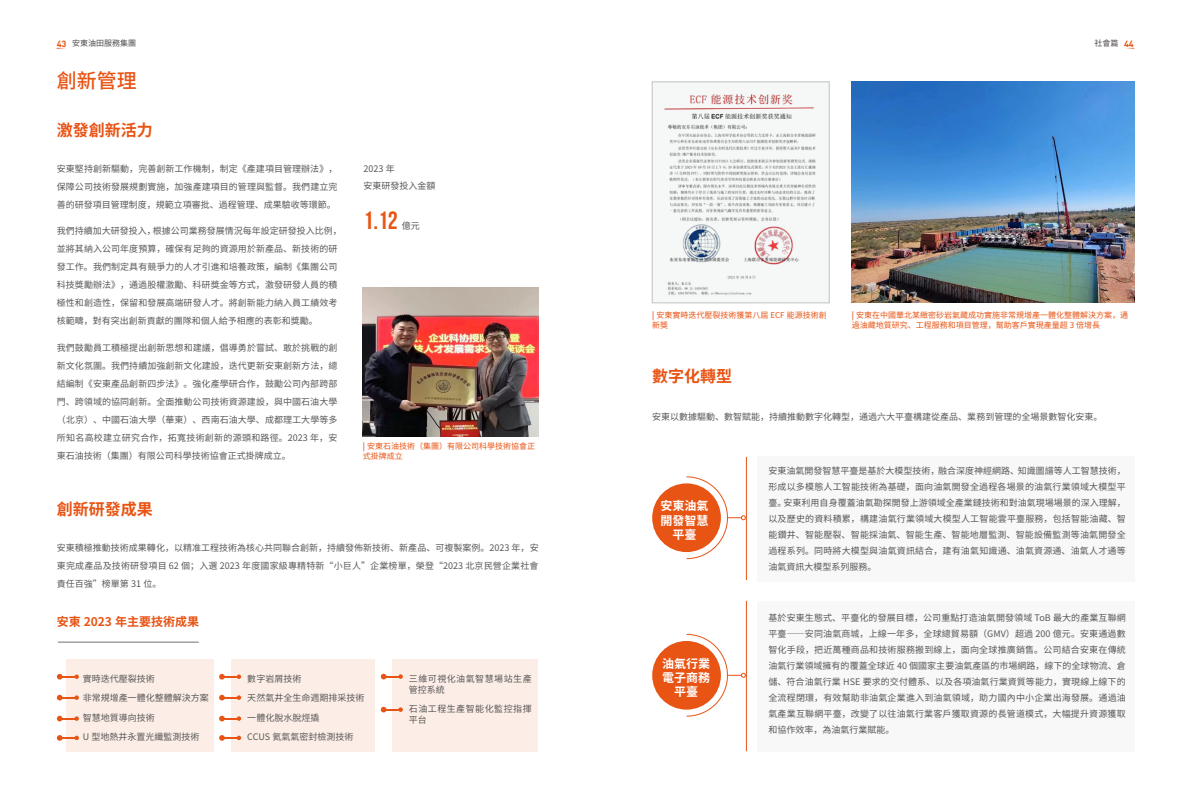
<style>
.page{position:relative;width:1191px;height:808px;background:#fff}
.page>*{position:absolute;margin:0;border:0;box-sizing:border-box;transform-origin:0 0}
.t1{font:25px "Bebas Neue";color:#e85414}
.t2{font:500 20px "Source Han Sans CN";color:#e85414}
.t3{font:700 16px "Source Han Sans CN";color:#e85414}
.t4{font:700 12px/14.4px "Source Han Sans CN";color:#fff;text-align:center}
.t5{font:700 12px "Source Han Sans CN";color:#e85414}
.t6{font:9px/18px "Source Han Sans CN";color:#595757;text-align:justify}
.t7{font:9px/11px "Source Han Sans CN";letter-spacing:.055em;color:#595757}
.t8{font:8px/9.6px "Source Han Sans CN";color:#e85414}
.t9{font:8px "Source Han Sans CN";color:#4c4948}
.s1{font-family:"DIN";font-weight:700;font-size:9px;color:#e85414}
.s2{font-family:"Adobe Heiti Std"}
</style>
<div class="page">
<div style="left:66px;top:659px;width:471px;height:92px;background:#fceee7"></div>
<div style="left:214px;top:649px;width:16px;height:107px;background:#fff"></div>
<div style="left:376px;top:649px;width:16px;height:107px;background:#fff"></div>
<img style="left:363px;top:287px;width:175px;height:149px">
<svg style="left:57px;top:674px;width:22px;height:5px"></svg>
<svg style="left:57px;top:695px;width:22px;height:5px"></svg>
<svg style="left:57px;top:716px;width:22px;height:5px"></svg>
<svg style="left:57px;top:735px;width:22px;height:6px"></svg>
<svg style="left:219px;top:674px;width:22px;height:5px"></svg>
<svg style="left:219px;top:695px;width:22px;height:5px"></svg>
<svg style="left:219px;top:716px;width:22px;height:5px"></svg>
<svg style="left:219px;top:735px;width:22px;height:6px"></svg>
<svg style="left:381px;top:674px;width:22px;height:5px"></svg>
<svg style="left:381px;top:707px;width:22px;height:5px"></svg>
<hr style="left:58px;top:642px;width:141px;height:1px;background:#737070">
<div style="left:757px;top:456px;width:377px;height:125px;background:#f8f8f8"></div>
<div style="left:652px;top:483px;width:69px;height:69px;background:#e85414;border-radius:50%"></div>
<svg style="left:685px;top:476px;width:61px;height:84px"></svg>
<hr style="left:746px;top:457px;width:1px;height:123px;background:#e85414">
<div style="left:757px;top:601px;width:377px;height:150px;background:#f8f8f8"></div>
<div style="left:652px;top:641px;width:69px;height:69px;background:#e85414;border-radius:50%"></div>
<svg style="left:685px;top:633px;width:61px;height:84px"></svg>
<hr style="left:746px;top:601px;width:1px;height:150px;background:#e85414">
<img style="left:851px;top:81px;width:283px;height:222px">
<img style="left:662px;top:94px;width:155px;height:203px">
<div style="left:652px;top:82px;width:177px;height:221px;border:1px solid #c1c2c2"></div>
<p class="t9" style="left:57px;top:39px;width:81px"><span class="s1">43</span> 安東油田服務集團</p>
<p class="t9" style="left:1094px;top:39px;width:41px">社會篇 <span class="s1">44</span></p>
<h2 class="t2" style="left:57px;top:70px;width:81px">創新管理</h2>
<h3 class="t3" style="left:57px;top:122px;width:97px">激發創新活力</h3>
<p class="t6" style="left:57px;top:159px;width:282px">安東堅持創新驅動，完善創新工作機制，制定《產建項目管理辦法》，保障公司技術發展規劃實施，加強產建項目的管理與監督。我們建立完善的研發項目管理制度，規範立項審批、過程管理、成果驗收等環節。</p>
<p class="t6" style="left:57px;top:222px;width:286px;text-align:left">我們持續加大研發投入，根據公司業務發展情況每年設定研發投入比例，並將其納入公司年度預算，確保有足夠的資源用於新產品、新技術的研發工作。我們制定具有競爭力的人才引進和培養政策，編制《集團公司科技獎勵辦法》，通過股權激勵、科研獎金等方式，激發研發人員的積極性和創造性，保留和發展高端研發人才。將創新能力納入員工績效考核範疇，對有突出創新貢獻的團隊和個人給予相應的表彰和獎勵。</p>
<p class="t6" style="left:57px;top:338px;width:282px">我們鼓勵員工積極提出創新思想和建議，倡導勇於嘗試、敢於挑戰的創新文化氛圍。我們持續加強創新文化建設，迭代更新安東創新方法，總結編制《安東產品創新四步法》。強化產學研合作，鼓勵公司內部跨部門、跨領域的協同創新。全面推動公司技術資源建設，與中國石油大學（北京）、中國石油大學（華東）、西南石油大學、成都理工大學等多所知名高校建立研究合作，拓寬技術創新的源頭和路徑。2023 年，安東石油技術（集團）有限公司科學技術協會正式掛牌成立。</p>
<h3 class="t3" style="left:57px;top:500px;width:97px">創新研發成果</h3>
<p class="t6" style="left:363px;top:160px;width:73px;line-height:17.5px">2023 年<br>安東研發投入金額</p>
<h1 class="t1" style="left:363px;top:206px;width:36px">1.12</h1>
<p class="t6" style="left:402px;top:216px;width:19px">億元</p>
<p class="t8" style="left:363px;top:442px;width:174px"><span class="s2">|</span> 安東石油技術（集團）有限公司科學技術協會正式掛牌成立</p>
<p class="t6" style="left:57px;top:539px;width:483px">安東積極推動技術成果轉化，以精准工程技術為核心共同聯合創新，持續發佈新技術、新產品、可複製案例。2023 年，安東完成產品及技術研發項目 62 個；入選 2023 年度國家級專精特新“小巨人”企業榜單，榮登“2023 北京民營企業社會責任百強”榜單第 31 位。</p>
<h3 class="t5" style="left:57px;top:615px;width:144px">安東 2023 年主要技術成果</h3>
<p class="t6" style="left:83px;top:669px;width:127px;line-height:19.5px;text-align:left">實時迭代壓裂技術<br>非常規增產一體化整體解決方案智慧地質導向技術<br>U 型地熱井永置光纖監測技術</p>
<p class="t6" style="left:247px;top:669px;width:118px;line-height:19.5px;text-align:left">數字岩屑技術<br>天然氣井全生命週期排采技術一體化脫水脫烴撬<br>CCUS 氦氣氣密封檢測技術</p>
<p class="t7" style="left:409px;top:673px;width:124px">三維可視化油氣智慧場站生產管控系統</p>
<p class="t7" style="left:409px;top:704px;width:124px">石油工程生產智能化監控指揮平台</p>
<p class="t8" style="left:652px;top:311px;width:176px"><span class="s2">|</span> 安東實時迭代壓裂技術獲第八屆 ECF 能源技術創新獎</p>
<h3 class="t3" style="left:652px;top:368px;width:81px">數字化轉型</h3>
<p class="t8" style="left:851px;top:311px;width:278px"><span class="s2">|</span> 安東在中國華北某緻密砂岩氣藏成功實施非常規增產一體化整體解決方案，通過油藏地質研究、工程服務和項目管理，幫助客戶實現產量超 3 倍增長</p>
<p class="t6" style="left:652px;top:408px;width:451px">安東以數據驅動、數智賦能，持續推動數字化轉型，通過六大平臺構建從產品、業務到管理的全場景數智化安東。</p>
<h3 class="t4" style="left:660px;top:498px;width:49px">安東油氣開發智慧平臺</h3>
<h3 class="t4" style="left:662px;top:656px;width:49px">油氣行業電子商務平臺</h3>
<p class="t6" style="left:768px;top:463px;width:359px;line-height:16px">安東油氣開發智慧平臺是基於大模型技術，融合深度神經網路、知識圖譜等人工智慧技術，形成以多模態人工智能技術為基礎，面向油氣開發全過程各場景的油氣行業領域大模型平臺。安東利用自身覆蓋油氣勘探開發上游領域全產業鏈技術和對油氣現場場景的深入理解，以及歷史的資料積累，構建油氣行業領域大模型人工智能雲平臺服務，包括智能油藏、智能鑽井、智能壓裂、智能採油氣、智能生產、智能地層監測、智能設備監測等油氣開發全過程系列。同時將大模型與油氣資訊結合，建有油氣知識通、油氣資源通、油氣人才通等油氣資訊大模型系列服務。</p>
<p class="t6" style="left:768px;top:610px;width:359px;line-height:16px">基於安東生態式、平臺化的發展目標，公司重點打造油氣開發領域 ToB 最大的產業互聯網平臺——安同油氣商城，上線一年多，全球總貿易額（GMV）超過 200 億元。安東通過數智化手段，把近萬種商品和技術服務搬到線上，面向全球推廣銷售。公司結合安東在傳統油氣行業領域擁有的覆蓋全球近 40 個國家主要油氣產區的市場網路，線下的全球物流、倉儲、符合油氣行業 HSE 要求的交付體系、以及各項油氣行業資質等能力，實現線上線下的全流程閉環，有效幫助非油氣企業進入到油氣領域，助力國內中小企業出海發展。通過油氣產業互聯網平臺，改變了以往油氣行業客戶獲取資源的長管道模式，大幅提升資源獲取和協作效率，為油氣行業賦能。</p>
</div>
